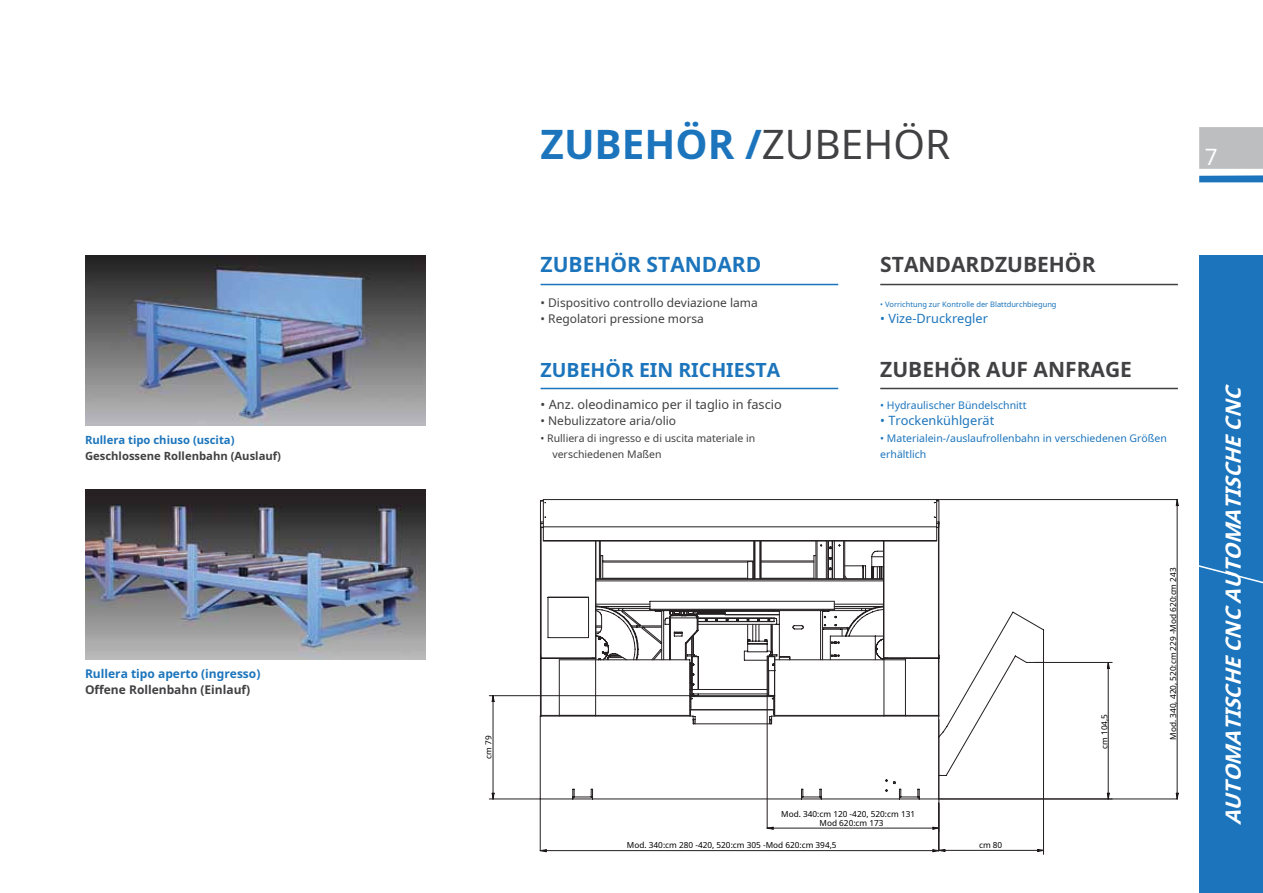
<style>
.page{position:relative;width:1263px;height:893px;background:#fff}
.page>*{position:absolute;margin:0;border:0;box-sizing:border-box;transform-origin:0 0}
.t1{font:700 40.5px "Noto Sans";color:#1c75bc}
.t2{font:22.5px "Noto Sans";color:#fff}
.t3{font:700 21px "Noto Sans";color:#414042}
.t4{font:italic 700 21px "Noto Sans";color:#fff}
.t5{font:700 21px "Noto Sans";color:#1c75bc}
.t6{font:700 19.5px "Noto Sans";color:#1c75bc}
.t7{font:12.75px "Noto Sans";color:#414042}
.t8{font:12.75px "Noto Sans";color:#1c75bc}
.t9{font:12px "Noto Sans";color:#414042}
.t10{font:700 12px "Noto Sans";color:#1c75bc}
.t11{font:700 12px "Noto Sans";color:#414042}
.t12{font:700 11.25px "Noto Sans";color:#414042}
.t13{font:700 11.25px "Noto Sans";color:#1c75bc}
.t14{font:10.5px/16.2px "Noto Sans";color:#1c75bc}
.t15{font:10.5px/16.2px "Noto Sans";color:#414042}
.t16{font:8.25px/9px "Noto Sans";color:#000}
.t17{font:7.5px "Noto Sans";color:#1c75bc}
.s1{font-weight:400;color:#414042}
</style>
<div class="page">
<hr style="left:880px;top:284px;width:298px;height:1px;background:#414042">
<hr style="left:880px;top:388px;width:298px;height:1px;background:#414042">
<hr style="left:541px;top:284px;width:297px;height:1px;background:#1c75bc">
<hr style="left:541px;top:388px;width:297px;height:1px;background:#1c75bc">
<div style="left:1199px;top:127px;width:64px;height:42px;background:#bcbec0"></div>
<div style="left:1199px;top:175px;width:64px;height:7px;background:#1c75bc"></div>
<div style="left:1199px;top:255px;width:64px;height:638px;background:#1c75bc"></div>
<svg style="left:1199px;top:565px;width:64px;height:19px"></svg>
<svg style="left:767px;top:499px;width:410px;height:301px"></svg>
<svg style="left:492px;top:500px;width:620px;height:352px"></svg>
<hr style="left:767px;top:828px;width:172px;height:1px;background:#241f21">
<hr style="left:938px;top:803px;width:1px;height:48px;background:#241f21">
<img style="left:85px;top:489px;width:340px;height:170px">
<img style="left:85px;top:255px;width:340px;height:170px">
<h3 class="t13" style="left:85px;top:432px;width:151px">Rullera tipo chiuso (uscita)</h3>
<h3 class="t12" style="left:85px;top:448px;width:198px">Geschlossene Rollenbahn (Auslauf)</h3>
<h3 class="t10" style="left:85px;top:665px;width:177px">Rullera tipo aperto (ingresso)</h3>
<h3 class="t11" style="left:85px;top:682px;width:167px">Offene Rollenbahn (Einlauf)</h3>
<p class="t16" style="left:484px;top:759px;width:25px;rotate:-90deg">cm 79</p>
<h1 class="t1" style="left:541px;top:116px;width:411px">ZUBEHÖR /<span class="s1">ZUBEHÖR</span></h1>
<h2 class="t2" style="left:1205px;top:141px;width:14px">7</h2>
<h3 class="t5" style="left:541px;top:250px;width:222px">ZUBEHÖR STANDARD</h3>
<h3 class="t3" style="left:880px;top:250px;width:217px">STANDARDZUBEHÖR</h3>
<h3 class="t9" style="left:541px;top:294px;width:219px">• Dispositivo controllo deviazione lama</h3>
<h3 class="t9" style="left:541px;top:310px;width:165px">• Regolatori pressione morsa</h3>
<p class="t17" style="left:880px;top:298px;width:178px">• Vorrichtung zur Kontrolle der Blattdurchbiegung</p>
<h3 class="t8" style="left:880px;top:309px;width:109px">• Vize-Druckregler</h3>
<h3 class="t6" style="left:541px;top:356px;width:241px">ZUBEHÖR EIN RICHIESTA</h3>
<h3 class="t3" style="left:880px;top:354px;width:253px">ZUBEHÖR AUF ANFRAGE</h3>
<h3 class="t7" style="left:541px;top:395px;width:243px">• Anz. oleodinamico per il taglio in fascio</h3>
<h3 class="t9" style="left:541px;top:412px;width:137px">• Nebulizzatore aria/olio</h3>
<p class="t15" style="left:552px;top:429px;width:204px;text-indent:-12px">• Rulliera di ingresso e di uscita materiale in verschiedenen Maßen</p>
<p class="t14" style="left:880px;top:397px;width:148px">• Hydraulischer Bündelschnitt</p>
<h3 class="t8" style="left:880px;top:412px;width:116px">• Trockenkühlgerät</h3>
<p class="t14" style="left:880px;top:429px;width:288px">• Materialein-/auslaufrollenbahn in verschiedenen Größen erhältlich</p>
<p class="t16" style="left:819px;top:809px;width:97px;text-indent:-38px">Mod. 340:cm 120 -420, 520:cm 131<br>Mod 620:cm 173</p>
<p class="t16" style="left:627px;top:841px;width:211px">Mod. 340:cm 280 -420, 520:cm 305 -Mod 620:cm 394,5</p>
<p class="t16" style="left:979px;top:841px;width:25px">cm 80</p>
<p class="t16" style="left:1100px;top:749px;width:36px;rotate:-90deg">cm 104,5</p>
<p class="t16" style="left:1168px;top:740px;width:174px;rotate:-90deg">Mod. 340, 420, 520:cm 229 -Mod 620:cm 243</p>
<h3 class="t4" style="left:1218px;top:825px;width:447px;rotate:-90deg">AUTOMATISCHECNCAUTOMATISCHECNC</h3>
</div>
